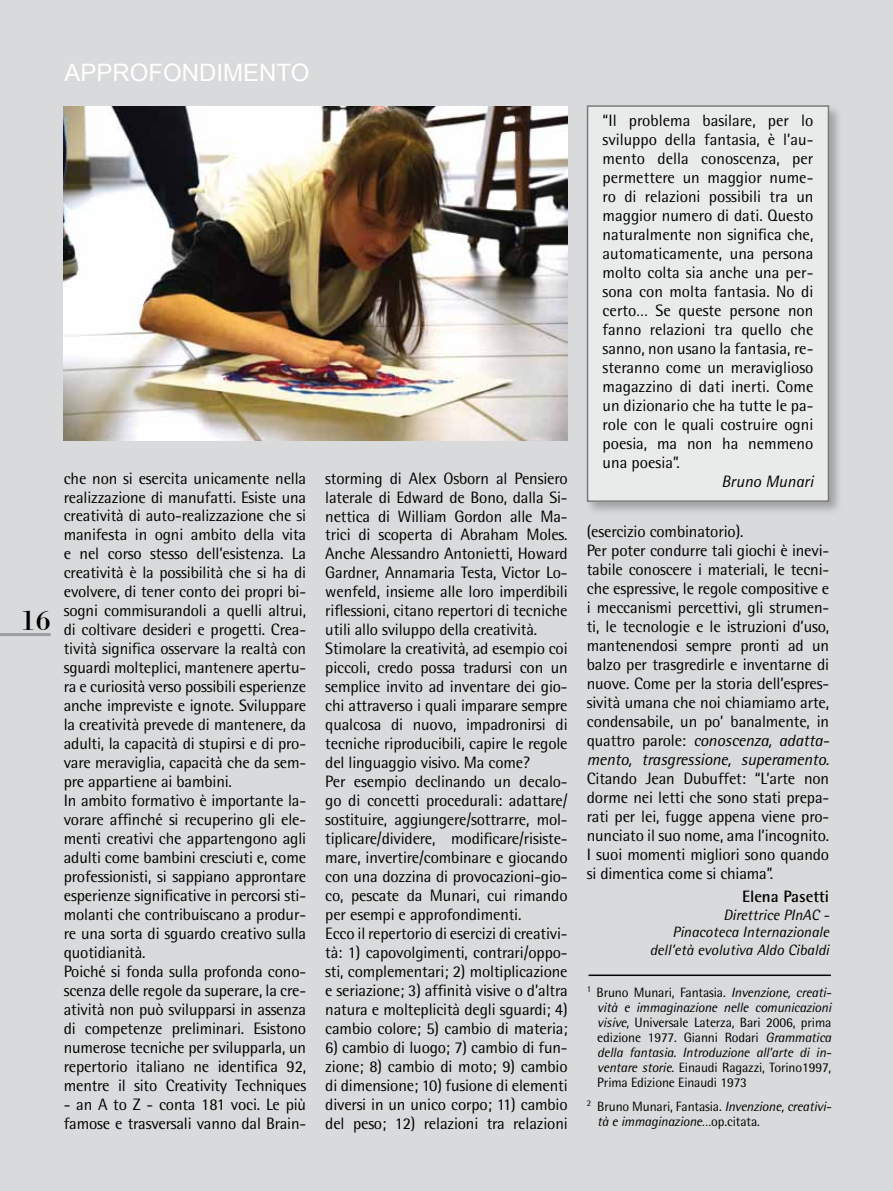
<style>
.page{position:relative;width:893px;height:1191px;background:#d9dadb}
.page>*{position:absolute;margin:0;border:0;box-sizing:border-box;transform-origin:0 0}
.t1{font:30px "Bodoni BT";color:#000}
.t2{font:24px "Arial";color:#fff}
.t3{font:16.5px/18.9px "Rotis Semi Sans Std";letter-spacing:-.01em;color:#000}
.t4{font:700 16.5px "Rotis Semi Sans Std";color:#000}
.t5{font:italic 16.5px "Rotis Semi Sans Std";color:#000}
.t6{font:italic 15px/17.7px "Rotis Semi Sans Std";color:#000;text-align:right}
.t7{font:13.5px/15px "Rotis Semi Sans Std";letter-spacing:-.01em;color:#000;text-align:justify}
.t8{font:italic 13.5px/15px "Rotis Semi Sans Std";letter-spacing:-.01em;color:#000}
.s1{font-style:italic}
.s2{font-style:normal}
</style>
<div class="page">
<hr style="left:0;top:633px;width:51px;height:3px;background:#9c9e9f">
<hr style="left:588px;top:974px;width:243px;height:2px;background:#000">
<div style="left:585px;top:103px;width:258px;height:413px;background:#000;opacity:.6"></div>
<div style="left:588px;top:106px;width:240px;height:395px;background:#e9eaea"></div>
<img style="left:64px;top:107px;width:504px;height:333px">
<h2 class="t2" style="left:64px;top:57px;width:246px">APPROFONDIMENTO</h2>
<h1 class="t1" style="left:20px;top:601px;width:32px">16</h1>
<p class="t3" style="left:64px;top:468px;width:244px">che non si esercita unicamente nella realizzazione di manufatti. Esiste una creatività di auto-realizzazione che si manifesta in ogni ambito della vita e nel corso stesso dell’esistenza. La creatività è la possibilità che si ha di evolvere, di tener conto dei propri bi&shy;sogni commisurandoli a quelli altrui, di coltivare desideri e progetti. Crea&shy;tività significa osservare la realtà con sguardi molteplici, mantenere apertu&shy;ra e curiosità verso possibili esperienze anche impreviste e ignote. Sviluppare la creatività prevede di mantenere, da adulti, la capacità di stupirsi e di pro&shy;vare meraviglia, capacità che da sem&shy;pre appartiene ai bambini.<br>In ambito formativo è importante la&shy;vorare affinché si recuperino gli ele&shy;menti creativi che appartengono agli adulti come bambini cresciuti e, come professionisti, si sappiano approntare esperienze significative in percorsi sti&shy;molanti che contribuiscano a produr&shy;re una sorta di sguardo creativo sulla quotidianità.<br>Poiché si fonda sulla profonda cono&shy;scenza delle regole da superare, la cre&shy;atività non può svilupparsi in assenza di competenze preliminari. Esistono numerose tecniche per svilupparla, un repertorio italiano ne identifica 92, mentre il sito Creativity Techniques</p>
<p class="t3" style="left:64px;top:1094px;width:244px">- an A to Z - conta 181 voci. Le più famose e trasversali vanno dal Brain-</p>
<p class="t3" style="left:325px;top:468px;width:244px">storming di Alex Osborn al Pensiero laterale di Edward de Bono, dalla Si&shy;nettica di William Gordon alle Ma&shy;trici di scoperta di Abraham Moles.<br>Anche Alessandro Antonietti, Howard Gardner, Annamaria Testa, Victor Lo&shy;wenfeld, insieme alle loro imperdibili riflessioni, citano repertori di tecniche utili allo sviluppo della creatività.<br>Stimolare la creatività, ad esempio coi piccoli, credo possa tradursi con un semplice invito ad inventare dei gio&shy;chi attraverso i quali imparare sempre qualcosa di nuovo, impadronirsi di tecniche riproducibili, capire le regole del linguaggio visivo. Ma come?<br>Per esempio declinando un decalo&shy;go di concetti procedurali: adattare/ sostituire, aggiungere/sottrarre, mol&shy;tiplicare/dividere, modificare/risiste&shy;mare, invertire/combinare e giocando con una dozzina di provocazioni-gio&shy;co, pescate da Munari, cui rimando per esempi e approfondimenti.<br>Ecco il repertorio di esercizi di creativi&shy;tà: 1) capovolgimenti, contrari/oppo&shy;sti, complementari; 2) moltiplicazione e seriazione; 3) affinità visive o d’altra natura e molteplicità degli sguardi; 4) cambio colore; 5) cambio di materia;</p>
<p class="t3" style="left:325px;top:1037px;width:244px;text-align:justify">6) cambio di luogo; 7) cambio di fun&shy;zione; 8) cambio di moto; 9) cambio di dimensione; 10) fusione di elementi diversi in un unico corpo; 11) cambio del peso; 12) relazioni tra relazioni</p>
<p class="t3" style="left:603px;top:111px;width:212px;text-align:justify">“Il problema basilare, per lo sviluppo della fantasia, è l’au&shy;mento della conoscenza, per permettere un maggior nume&shy;ro di relazioni possibili tra un maggior numero di dati. Questo naturalmente non significa che, automaticamente, una persona molto colta sia anche una per&shy;sona con molta fantasia. No di certo… Se queste persone non fanno relazioni tra quello che sanno, non usano la fantasia, re&shy;steranno come un meraviglioso magazzino di dati inerti. Come un dizionario che ha tutte le pa&shy;role con le quali costruire ogni poesia, ma non ha nemmeno una poesia”.</p>
<p class="t5" style="left:721px;top:471px;width:93px">Bruno Munari</p>
<p class="t3" style="left:587px;top:522px;width:244px">(esercizio combinatorio).<br>Per poter condurre tali giochi è inevi&shy;tabile conoscere i materiali, le tecni&shy;che espressive, le regole compositive e i meccanismi percettivi, gli strumen&shy;ti, le tecnologie e le istruzioni d’uso, mantenendosi sempre pronti ad un balzo per trasgredirle e inventarne di nuove. Come per la storia dell’espres&shy;sività umana che noi chiamiamo arte, condensabile, un po’ banalmente, in quattro parole: <span class="s1">conoscenza, adatta&shy;mento, trasgressione, superamento.</span></p>
<p class="t3" style="left:587px;top:768px;width:244px;text-align:justify">Citando Jean Dubuffet: “L’arte non dorme nei letti che sono stati prepa&shy;rati per lei, fugge appena viene pro&shy;nunciato il suo nome, ama l’incognito.<br>I suoi momenti migliori sono quando si dimentica come si chiama”.</p>
<p class="t4" style="left:742px;top:886px;width:89px">Elena Pasetti</p>
<p class="t6" style="left:650px;top:905px;width:181px">Direttrice PInAC -<br>Pinacoteca Internazionale dell’età evolutiva Aldo Cibaldi</p>
<p class="t7" style="left:597px;top:985px;width:236px;text-indent:-11px"><sup>1</sup> Bruno Munari, Fantasia. <span class="s1">Invenzione, creati&shy;vità e immaginazione nelle comunicazioni visive</span>, Universale Laterza, Bari 2006, prima edizione 1977. Gianni Rodari <span class="s1">Grammatica della fantasia. Introduzione all’arte di in&shy;ventare storie</span>. Einaudi Ragazzi, Torino1997, Prima Edizione Einaudi 1973</p>
<p class="t8" style="left:597px;top:1098px;width:236px;text-indent:-11px"><sup>2</sup> <span class="s2">Bruno Munari, Fantasia.</span> Invenzione, creativi&shy;tà e immaginazione<span class="s2">…op.citata.</span></p>
</div>
